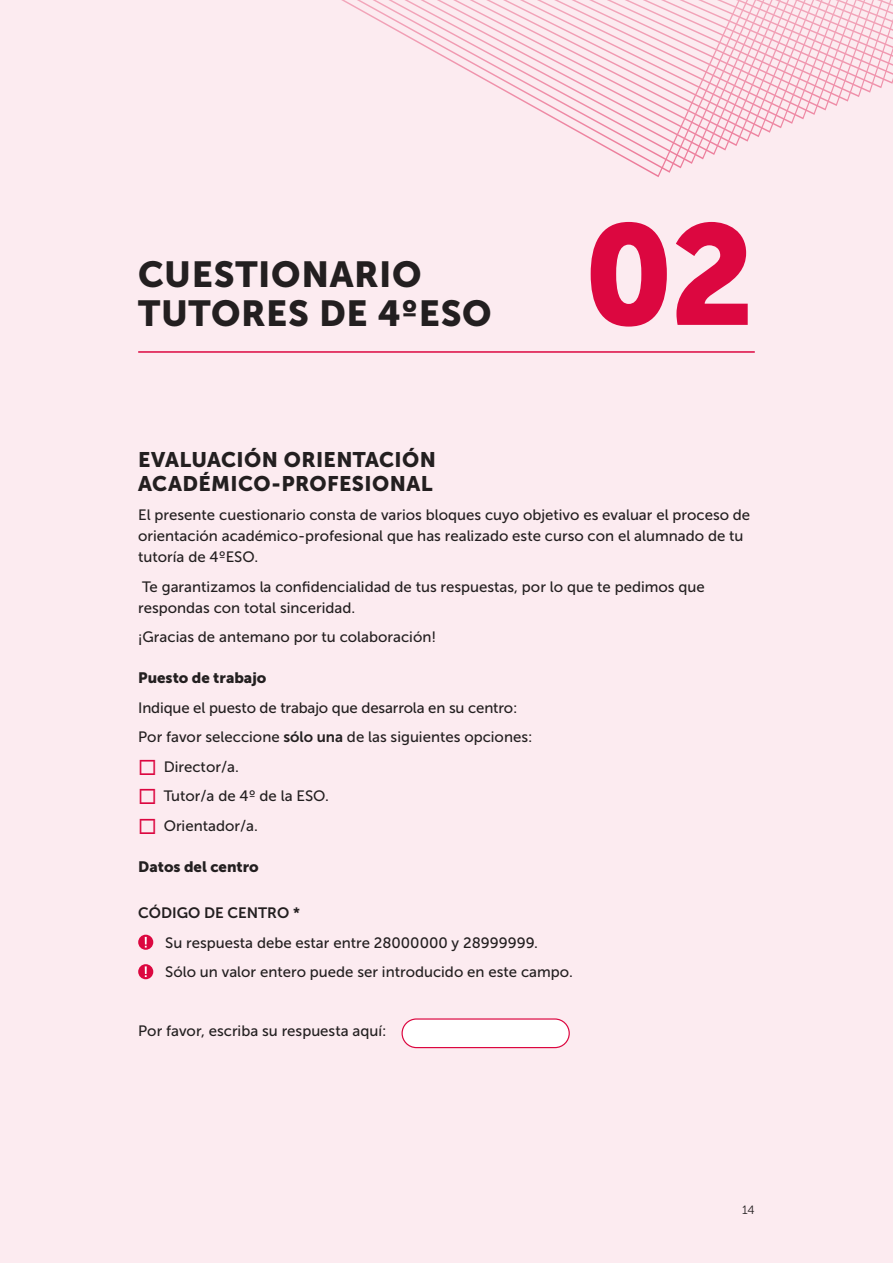
<style>
.page{position:relative;width:893px;height:1263px;background:#fcebf0}
.page>*{position:absolute;margin:0;border:0;box-sizing:border-box;transform-origin:0 0}
.Números{font:141.6px "Museo Sans 900";color:#dc0740}
.NO{font:36px/39px "Museo Sans 900";letter-spacing:.015em;color:#231f20}
.N0_1{font:21px/24px "Museo Sans 900";letter-spacing:.02em;color:#231f20}
.Li_cuadro{font:15px/21px "Museo Sans 500";color:#231f20}
.N2{font:15px "Museo Sans 900";color:#231f20}
.t1{font:15px "Museo Sans 700";color:#231f20}
.t2{font:12px "Museo Sans 300";color:#231f20}
.s1{font-family:"Museo Sans 700"}
</style>
<div class="page">
<svg style="left:341px;top:0;width:552px;height:177px"></svg>
<svg style="left:138px;top:935px;width:15px;height:15px"></svg>
<svg style="left:145px;top:937px;width:2px;height:10px"></svg>
<svg style="left:138px;top:964px;width:15px;height:15px"></svg>
<svg style="left:145px;top:966px;width:2px;height:11px"></svg>
<div style="left:402px;top:1019px;width:167px;height:28px;background:#fff;border-radius:14px"></div>
<div style="left:401px;top:1018px;width:169px;height:30px;border:1px solid #dc0740;border-radius:14px"></div>
<hr style="left:138px;top:351px;width:617px;height:2px;background:#dc0740">
<p class="NO" style="left:138px;top:254px;width:355px">CUESTIONARIO<br>TUTORES DE 4ºESO</p>
<p class="Números" style="left:583px;top:195px;width:173px">02</p>
<p class="N0_1" style="left:138px;top:447px;width:299px">EVALUACIÓN ORIENTACIÓN<br>ACADÉMICO-PROFESIONAL</p>
<p class="Li_cuadro" style="left:138px;top:504px;width:614px">El presente cuestionario consta de varios bloques cuyo objetivo es evaluar el proceso de orientación académico-profesional que has realizado este curso con el alumnado de tu tutoría de 4ºESO.</p>
<p class="Li_cuadro" style="left:138px;top:576px;width:568px">Te garantizamos la confidencialidad de tus respuestas, por lo que te pedimos que respondas con total sinceridad.</p>
<p class="Li_cuadro" style="left:138px;top:626px;width:299px">¡Gracias de antemano por tu colaboración!</p>
<p class="N2" style="left:138px;top:669px;width:130px">Puesto de trabajo</p>
<p class="Li_cuadro" style="left:138px;top:697px;width:381px">Indique el puesto de trabajo que desarrola en su centro:</p>
<p class="Li_cuadro" style="left:138px;top:726px;width:396px">Por favor seleccione <span class="s1">sólo una</span> de las siguientes opciones:</p>
<p class="Li_cuadro" style="left:164px;top:756px;width:77px">Director/a.</p>
<p class="Li_cuadro" style="left:164px;top:785px;width:167px">Tutor/a de 4º de la ESO.</p>
<p class="Li_cuadro" style="left:164px;top:815px;width:96px">Orientador/a.</p>
<p class="N2" style="left:138px;top:858px;width:122px">Datos del centro</p>
<p class="t1" style="left:138px;top:904px;width:163px">CÓDIGO DE CENTRO *</p>
<p class="Li_cuadro" style="left:165px;top:932px;width:374px">Su respuesta debe estar entre 28000000 y 28999999.</p>
<p class="Li_cuadro" style="left:165px;top:961px;width:409px">Sólo un valor entero puede ser introducido en este campo.</p>
<p class="Li_cuadro" style="left:138px;top:1020px;width:250px">Por favor, escriba su respuesta aquí:</p>
<p class="t2" style="left:742px;top:1204px;width:14px">14</p>
</div>
